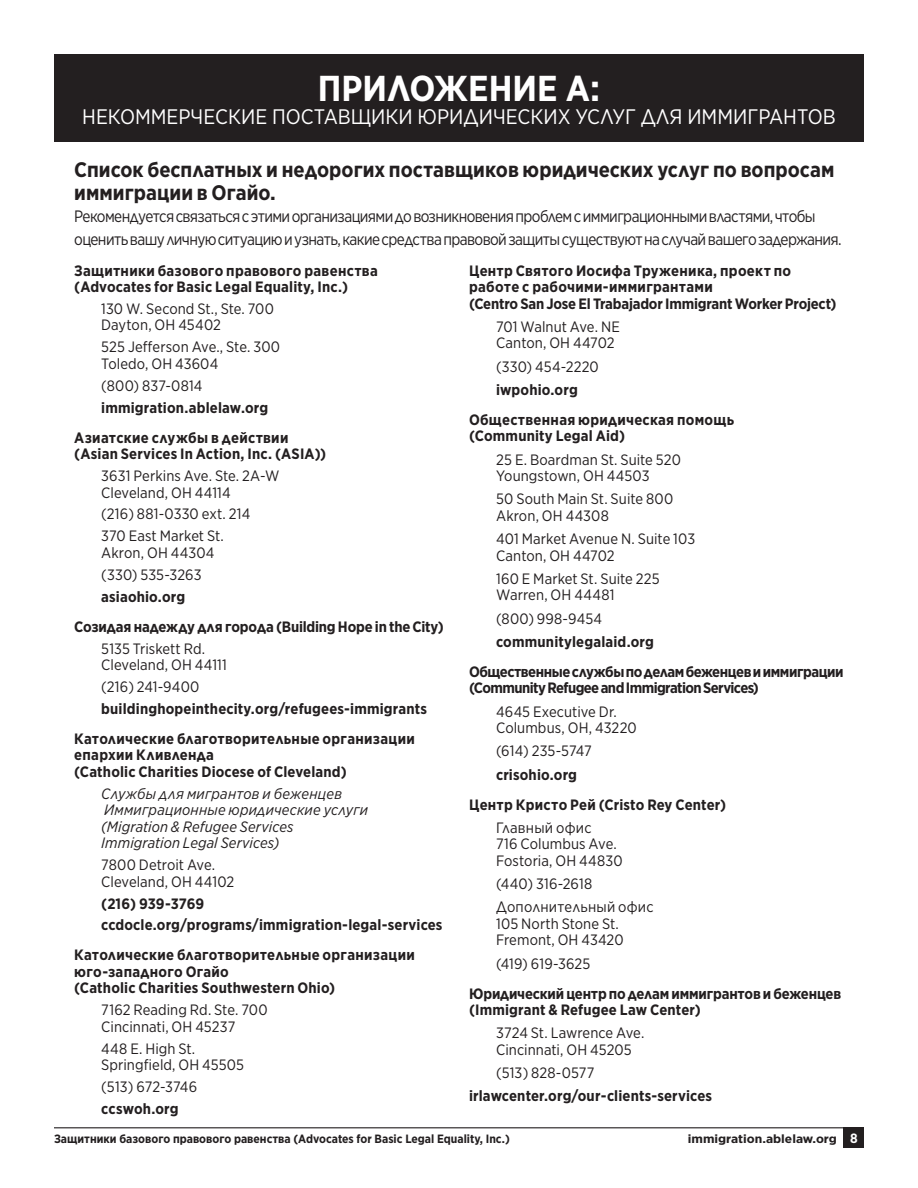
<style>
.page{position:relative;width:918px;height:1188px;background:#fff}
.page>*{position:absolute;margin:0;border:0;box-sizing:border-box;transform-origin:0 0}
.t1{font:700 36px "Gotham Narrow";color:#fff}
.t2{font:700 21px/22.5px "Gotham Narrow";color:#231f20}
.t3{font:21px "Gotham Narrow";color:#fff}
.t4{font:16.5px/22.5px "Gotham Narrow";letter-spacing:-.04em;color:#231f20;scale:.95 1}
.t5{font:15px/16.5px "Gotham Narrow";letter-spacing:.005em;color:#231f20}
.t6{font:700 15px/16.5px "Gotham Narrow";letter-spacing:.01em;color:#231f20}
.t7{font:700 15px/16.5px "Gotham Narrow";letter-spacing:-.01em;color:#231f20}
.t8{font:italic 15px/16.5px "Gotham Narrow";letter-spacing:.01em;color:#231f20}
.t9{font:700 15px/16.5px "Gotham Narrow";letter-spacing:-.035em;color:#231f20}
.t10{font:700 12px "Gotham Narrow";color:#231f20}
.t11{font:700 12px "Gotham Narrow";color:#231f20;scale:1.15 1}
.s1{font-size:13.5px;color:#fff}
</style>
<div class="page">
<hr style="left:54px;top:1127px;width:810px;height:1px;background:#231f20">
<div style="left:844px;top:1127px;width:20px;height:21px;background:#231f20"></div>
<div style="left:54px;top:54px;width:810px;height:88px;background:#231f20"></div>
<p class="t1" style="left:318px;top:65px;width:284px">ПРИЛОЖЕНИЕ A:</p>
<p class="t3" style="left:82px;top:103px;width:755px">НЕКОММЕРЧЕСКИЕ ПОСТАВЩИКИ ЮРИДИЧЕСКИХ УСЛУГ ДЛЯ ИММИГРАНТОВ</p>
<p class="t2" style="left:74px;top:158px;width:762px">Список бесплатных и недорогих поставщиков юридических услуг по вопросам иммиграции в Огайо.</p>
<p class="t4" style="left:74px;top:205px;width:809px">Рекомендуется связаться с этими организациями до возникновения проблем с иммиграционными властями, чтобы оценить вашу личную ситуацию и узнать, какие средства правовой защиты существуют на случай вашего задержания.</p>
<p class="t6" style="left:74px;top:262px;width:305px">Защитники базового правового равенства (Advocates for Basic Legal Equality, Inc.)</p>
<p class="t5" style="left:101px;top:300px;width:174px">130 W. Second St., Ste. 700<br>Dayton, OH 45402</p>
<p class="t5" style="left:101px;top:338px;width:180px">525 Jefferson Ave., Ste. 300<br>Toledo, OH 43604</p>
<p class="t5" style="left:101px;top:377px;width:103px">(800) 837-0814</p>
<p class="t6" style="left:101px;top:399px;width:169px">immigration.ablelaw.org</p>
<p class="t6" style="left:74px;top:429px;width:253px">Азиатские службы в действии (Asian Services In Action, Inc. (ASIA))</p>
<p class="t5" style="left:101px;top:467px;width:180px">3631 Perkins Ave. Ste. 2A-W<br>Cleveland, OH 44114</p>
<p class="t5" style="left:101px;top:506px;width:151px">(216) 881-0330 ext. 214</p>
<p class="t5" style="left:101px;top:527px;width:124px">370 East Market St.<br>Akron, OH 44304</p>
<p class="t5" style="left:101px;top:566px;width:102px">(330) 535-3263</p>
<p class="t6" style="left:101px;top:588px;width:86px">asiaohio.org</p>
<p class="t7" style="left:74px;top:618px;width:371px">Созидая надежду для города (Building Hope in the City)</p>
<p class="t5" style="left:101px;top:640px;width:127px">5135 Triskett Rd.<br>Cleveland, OH 44111</p>
<p class="t5" style="left:101px;top:678px;width:100px">(216) 241-9400</p>
<p class="t6" style="left:101px;top:700px;width:327px">buildinghopeinthecity.org/refugees-immigrants</p>
<p class="t6" style="left:74px;top:730px;width:342px">Католические благотворительные организации епархии Кливленда<br>(Catholic Charities Diocese of Cleveland)</p>
<p class="t8" style="left:101px;top:785px;width:268px">Службы для мигрантов и беженцев<br>Иммиграционные юридические услуги (Migration &amp; Refugee Services<br>Immigration Legal Services)</p>
<p class="t5" style="left:101px;top:856px;width:135px">7800 Detroit Ave.<br>Cleveland, OH 44102</p>
<p class="t6" style="left:101px;top:895px;width:104px">(216) 939-3769</p>
<p class="t6" style="left:101px;top:917px;width:343px">ccdocle.org/programs/immigration-legal-services</p>
<p class="t6" style="left:74px;top:947px;width:342px">Католические благотворительные организации юго-западного Огайо<br>(Catholic Charities Southwestern Ohio)</p>
<p class="t5" style="left:101px;top:1001px;width:168px">7162 Reading Rd. Ste. 700<br>Cincinnati, OH 45237</p>
<p class="t5" style="left:101px;top:1040px;width:144px">448 E. High St.<br>Springfield, OH 45505</p>
<p class="t5" style="left:101px;top:1078px;width:97px">(513) 672-3746</p>
<p class="t6" style="left:101px;top:1100px;width:79px">ccswoh.org</p>
<p class="t6" style="left:469px;top:262px;width:369px">Центр Святого Иосифа Труженика, проект по работе с рабочими-иммигрантами<br>(Centro San Jose El Trabajador Immigrant Worker Project)</p>
<p class="t5" style="left:496px;top:318px;width:125px">701 Walnut Ave. NE<br>Canton, OH 44702</p>
<p class="t5" style="left:496px;top:358px;width:104px">(330) 454-2220</p>
<p class="t6" style="left:496px;top:381px;width:83px">iwpohio.org</p>
<p class="t6" style="left:469px;top:411px;width:267px">Общественная юридическая помощь (Community Legal Aid)</p>
<p class="t5" style="left:496px;top:451px;width:186px">25 E. Boardman St. Suite 520<br>Youngstown, OH 44503</p>
<p class="t5" style="left:496px;top:490px;width:179px">50 South Main St. Suite 800<br>Akron, OH 44308</p>
<p class="t5" style="left:496px;top:530px;width:201px">401 Market Avenue N. Suite 103<br>Canton, OH 44702</p>
<p class="t5" style="left:496px;top:570px;width:165px">160 E Market St. Suite 225<br>Warren, OH 44481</p>
<p class="t5" style="left:496px;top:610px;width:108px">(800) 998-9454</p>
<p class="t6" style="left:496px;top:633px;width:159px">communitylegalaid.org</p>
<p class="t9" style="left:469px;top:663px;width:376px">Общественные службы по делам беженцев и иммиграции (Community Refugee and Immigration Services)</p>
<p class="t5" style="left:496px;top:703px;width:142px">4645 Executive Dr.<br>Columbus, OH, 43220</p>
<p class="t5" style="left:496px;top:742px;width:97px">(614) 235-5747</p>
<p class="t6" style="left:496px;top:766px;width:82px">crisohio.org</p>
<p class="t6" style="left:469px;top:796px;width:258px">Центр Кристо Рей (Cristo Rey Center)</p>
<p class="t5" style="left:496px;top:819px;width:128px">Главный офис<br>716 Columbus Ave.<br>Fostoria, OH 44830</p>
<p class="t5" style="left:496px;top:875px;width:98px">(440) 316-2618</p>
<p class="t5" style="left:496px;top:898px;width:159px">Дополнительный офис<br>105 North Stone St.<br>Fremont, OH 43420</p>
<p class="t5" style="left:496px;top:955px;width:96px">(419) 619-3625</p>
<p class="t7" style="left:469px;top:985px;width:374px">Юридический центр по делам иммигрантов и беженцев (Immigrant &amp; Refugee Law Center)</p>
<p class="t5" style="left:496px;top:1024px;width:150px">3724 St. Lawrence Ave.<br>Cincinnati, OH 45205</p>
<p class="t5" style="left:496px;top:1064px;width:100px">(513) 828-0577</p>
<p class="t6" style="left:469px;top:1088px;width:244px">irlawcenter.org/our-clients-services</p>
<p class="t10" style="left:54px;top:1131px;width:457px">Защитники базового правового равенства (Advocates for Basic Legal Equality, Inc.)</p>
<p class="t11" style="left:688px;top:1131px;width:149px">immigration.ablelaw.org <span class="s1">8</span></p>
</div>
